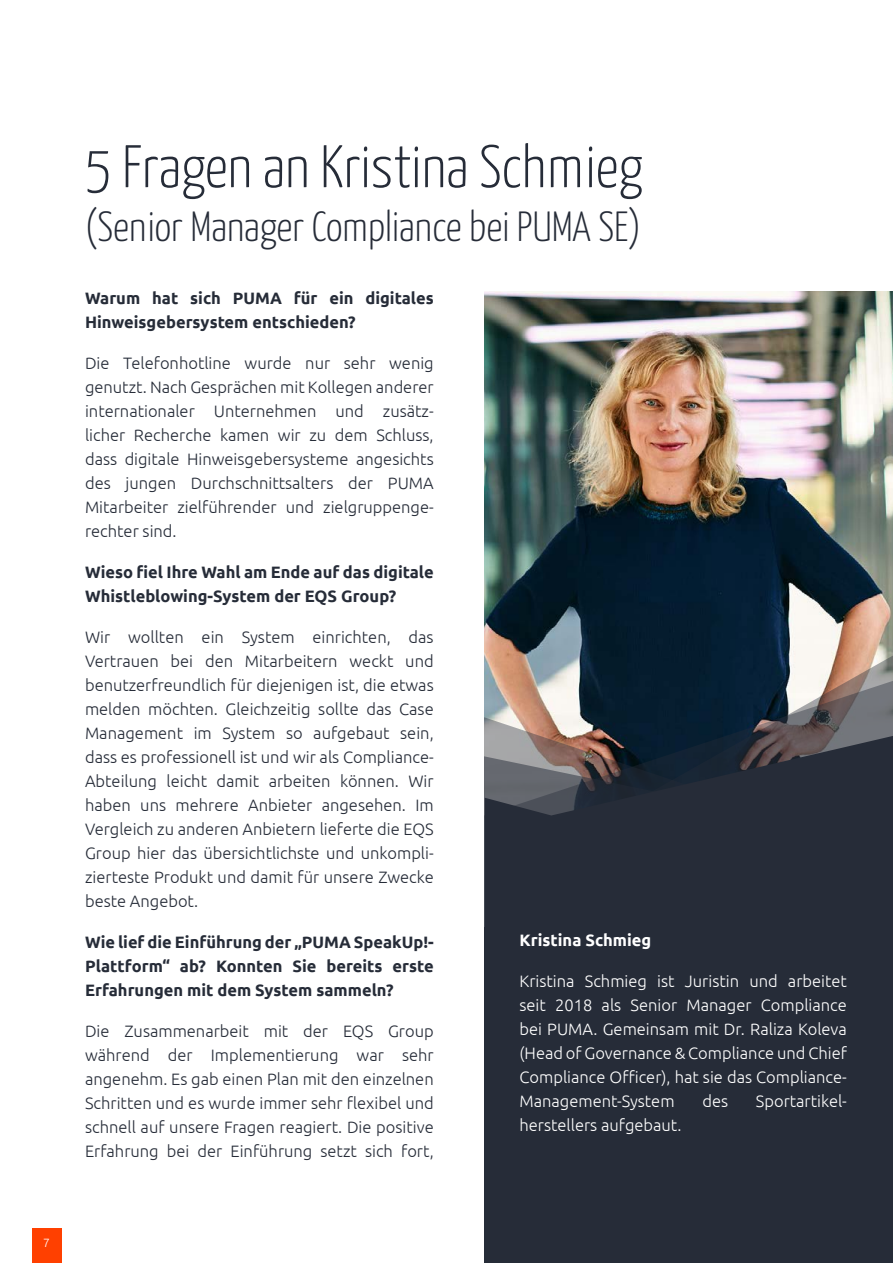
<style>
.page{position:relative;width:893px;height:1263px;background:#fff}
.page>*{position:absolute;margin:0;border:0;box-sizing:border-box;transform-origin:0 0}
.t1{font:300 60px "Yanone Kaffeesatz";color:#262c38}
.t2{font:300 42px "Yanone Kaffeesatz";color:#262c38}
.t3{font:300 16.5px/24px "Ubuntu";color:#262c38;text-align:justify}
.t4{font:300 16.5px/24px "Ubuntu";color:#fff;text-align:justify}
.t5{font:700 16.5px/24px "Ubuntu";color:#262c38}
.t6{font:700 16.5px "Ubuntu";color:#fff}
.t7{font:300 12px "Ubuntu";color:#fff}
</style>
<div class="page">
<div style="left:32px;top:1229px;width:29px;height:34px;background:#ff4000"></div>
<img style="left:485px;top:291px;width:408px;height:369px">
<svg style="left:507px;top:612px;width:386px;height:48px"></svg>
<svg style="left:485px;top:660px;width:408px;height:76px"></svg>
<svg style="left:485px;top:736px;width:408px;height:191px;fill:#262c38"></svg>
<div style="left:485px;top:927px;width:408px;height:336px;background:#262c38"></div>
<p class="t7" style="left:43px;top:1235px;width:8px">7</p>
<h1 class="t1" style="left:85px;top:124px;width:559px">5 Fragen an Kristina Schmieg</h1>
<h2 class="t2" style="left:85px;top:197px;width:557px">(Senior Manager Compliance bei PUMA SE)</h2>
<p class="t5" style="left:85px;top:286px;width:350px">Warum hat sich PUMA für ein digitales<br>Hinweisgebersystem entschieden?</p>
<p class="t3" style="left:85px;top:351px;width:350px">Die Telefonhotline wurde nur sehr wenig genutzt. Nach Gesprächen mit Kollegen anderer internationaler Unternehmen und zusätz&shy;licher Recherche kamen wir zu dem Schluss, dass digitale Hinweisgebersysteme angesichts des jungen Durchschnittsalters der PUMA Mitarbeiter zielführender und zielgruppenge&shy;rechter sind.</p>
<p class="t5" style="left:85px;top:560px;width:350px">Wieso fiel Ihre Wahl am Ende auf das digitale<br>Whistleblowing-System der EQS Group?</p>
<p class="t3" style="left:85px;top:625px;width:350px">Wir wollten ein System einrichten, das Vertrauen bei den Mitarbeitern weckt und benutzerfreundlich für diejenigen ist, die etwas melden möchten. Gleichzeitig sollte das Case Management im System so aufgebaut sein, dass es professionell ist und wir als Compliance-Abteilung leicht damit arbeiten können. Wir haben uns mehrere Anbieter angesehen. Im Vergleich zu anderen Anbietern lieferte die EQS Group hier das übersichtlichste und unkompli&shy;zierteste Produkt und damit für unsere Zwecke beste Angebot.</p>
<p class="t5" style="left:85px;top:930px;width:350px;text-align:justify">Wie lief die Einführung der „PUMA SpeakUp!- Plattform“ ab? Konnten Sie bereits erste Erfahrungen mit dem System sammeln?</p>
<p class="t3" style="left:85px;top:1019px;width:350px">Die Zusammenarbeit mit der EQS Group während der Implementierung war sehr angenehm. Es gab einen Plan mit den einzelnen Schritten und es wurde immer sehr flexibel und schnell auf unsere Fragen reagiert. Die positive Erfahrung bei der Einführung setzt sich fort,</p>
<p class="t6" style="left:519px;top:930px;width:133px">Kristina Schmieg</p>
<p class="t4" style="left:519px;top:969px;width:329px">Kristina Schmieg ist Juristin und arbeitet seit 2018 als Senior Manager Compliance bei PUMA. Gemeinsam mit Dr. Raliza Koleva (Head of Governance &amp; Compliance und Chief Compliance Officer), hat sie das Compliance-Management-System</p>
<p class="t4" style="left:702px;top:1089px;width:27px">des</p>
<p class="t4" style="left:756px;top:1089px;width:92px">Sportartikel-</p>
<p class="t4" style="left:519px;top:1113px;width:164px">herstellers aufgebaut.</p>
</div>
